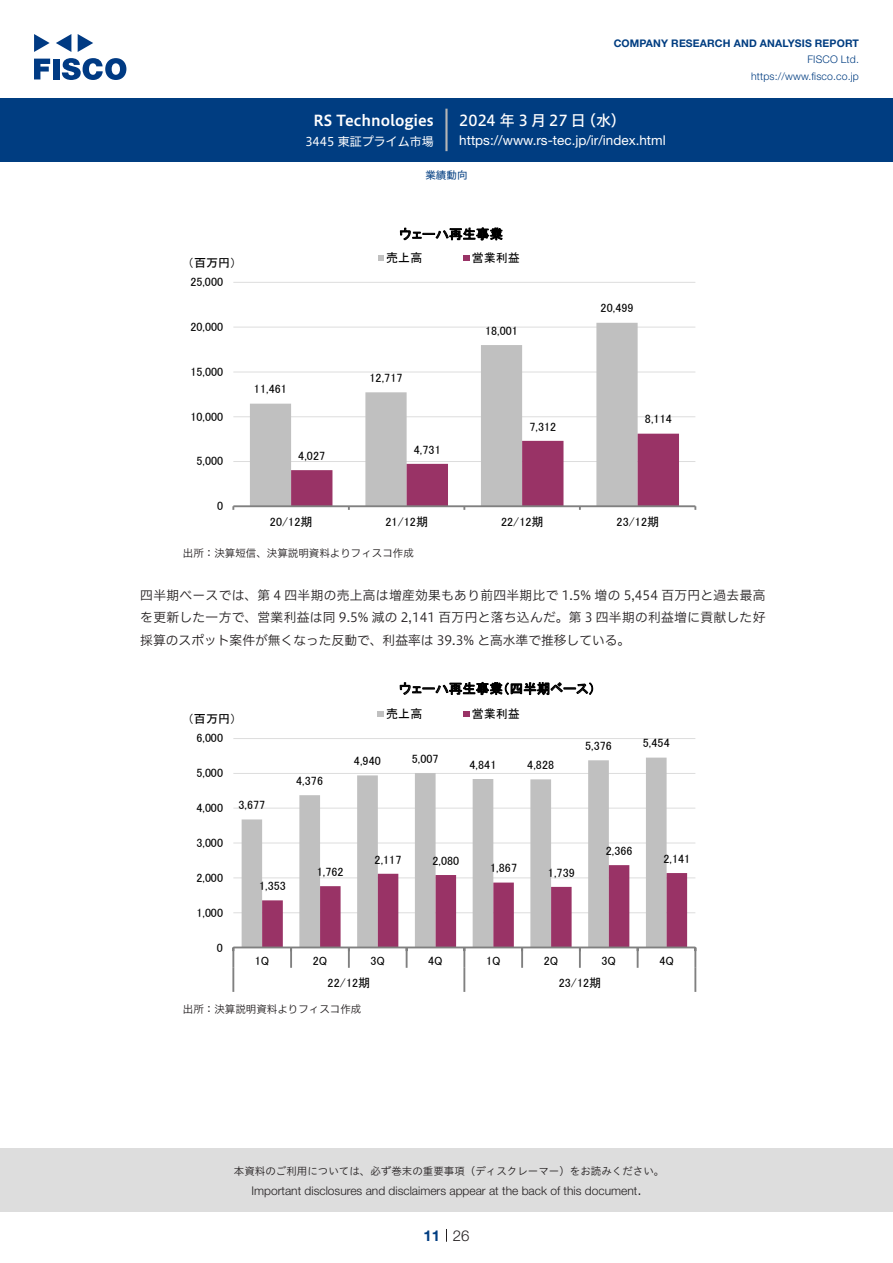
<style>
.page{position:relative;width:893px;height:1263px;background:#fff}
.page>*{position:absolute;margin:0;border:0;box-sizing:border-box;transform-origin:0 0}
.t1{font:15px "Hiragino UD Sans F Std N W6";color:#fff}
.t2{font:15px "Hiragino UD Sans F Std N W5";letter-spacing:.005em;color:#fff}
.t3{font:300 15px "Helvetica Neue LT Std";color:#231f20}
.t4{font:700 15px "Helvetica Neue LT Std";color:#003d81}
.t5{font:13.5px "Helvetica Neue LT Std";color:#fff}
.t6{font:13.5px "MS P Gothic";letter-spacing:.01em;color:#000}
.t7{font:12.75px/22.5px "Hiragino UD Sans F Std N W3";color:#231f20;text-align:justify}
.t8{font:12.15px "MS P Gothic";letter-spacing:.005em;color:#000}
.t9{font:12px "MS P Gothic";letter-spacing:.005em;color:#000}
.t10{font:300 12px "Helvetica Neue LT Std";color:#231f20}
.t11{font:12px "Hiragino UD Sans F Std N W4";color:#fff}
.t12{font:10.5px "Hiragino UD Sans Std W3";color:#231f20}
.t13{font:10.5px "Hiragino UD Sans F Std N W3";color:#231f20}
.t14{font:700 10.5px "Helvetica Neue LT Std";letter-spacing:.015em;color:#003d81}
.t15{font:300 10.5px/16.5px "Helvetica Neue LT Std";letter-spacing:.015em;color:#003d81;text-align:right}
.t16{font:10.5px "Hiragino UD Sans F Std N W4";color:#003d81}
</style>
<div class="page">
<div style="left:0;top:1148px;width:893px;height:64px;background:#ddd"></div>
<svg style="left:34px;top:59px;width:16px;height:20px"></svg>
<div style="left:53px;top:59px;width:6px;height:20px;background:#003a83"></div>
<svg style="left:62px;top:58px;width:64px;height:22px"></svg>
<svg style="left:34px;top:34px;width:16px;height:18px"></svg>
<svg style="left:78px;top:34px;width:15px;height:18px"></svg>
<svg style="left:56px;top:34px;width:15px;height:18px"></svg>
<div style="left:0;top:98px;width:893px;height:64px;background:#003d81"></div>
<hr style="left:445px;top:109px;width:3px;height:42px;background:#b5b5b6">
<svg style="left:446px;top:1229px;width:1px;height:13px"></svg>
<hr style="left:233px;top:461px;width:462px;height:1px;background:#ddd">
<hr style="left:233px;top:416px;width:462px;height:1px;background:#ddd">
<hr style="left:233px;top:372px;width:462px;height:1px;background:#ddd">
<hr style="left:233px;top:327px;width:462px;height:1px;background:#ddd">
<hr style="left:233px;top:282px;width:462px;height:1px;background:#ddd">
<svg style="left:250px;top:323px;width:388px;height:182px"></svg>
<hr style="left:233px;top:505px;width:462px;height:2px;background:#808080">
<svg style="left:291px;top:434px;width:388px;height:76px"></svg>
<svg style="left:378px;top:255px;width:6px;height:6px"></svg>
<svg style="left:463px;top:255px;width:6px;height:6px"></svg>
<hr style="left:233px;top:912px;width:462px;height:1px;background:#ddd">
<hr style="left:233px;top:877px;width:462px;height:1px;background:#ddd">
<hr style="left:233px;top:843px;width:462px;height:1px;background:#ddd">
<hr style="left:233px;top:808px;width:462px;height:1px;background:#ddd">
<hr style="left:233px;top:773px;width:462px;height:1px;background:#ddd">
<hr style="left:233px;top:738px;width:462px;height:1px;background:#ddd">
<svg style="left:242px;top:758px;width:425px;height:188px"></svg>
<hr style="left:233px;top:946px;width:462px;height:2px;background:#808080">
<hr style="left:232px;top:947px;width:2px;height:21px;background:#808080">
<hr style="left:290px;top:947px;width:2px;height:21px;background:#808080">
<hr style="left:348px;top:947px;width:2px;height:21px;background:#808080">
<hr style="left:406px;top:947px;width:2px;height:21px;background:#808080">
<hr style="left:463px;top:947px;width:2px;height:21px;background:#808080">
<hr style="left:521px;top:947px;width:2px;height:21px;background:#808080">
<hr style="left:579px;top:947px;width:2px;height:21px;background:#808080">
<svg style="left:262px;top:865px;width:425px;height:86px"></svg>
<hr style="left:637px;top:947px;width:2px;height:21px;background:#808080">
<hr style="left:694px;top:947px;width:2px;height:21px;background:#808080">
<hr style="left:232px;top:968px;width:2px;height:24px;background:#808080">
<hr style="left:463px;top:968px;width:2px;height:24px;background:#808080">
<hr style="left:694px;top:968px;width:2px;height:24px;background:#808080">
<svg style="left:378px;top:711px;width:6px;height:6px"></svg>
<svg style="left:463px;top:711px;width:6px;height:6px"></svg>
<p class="t1" style="left:313px;top:109px;width:122px">RS Technologies</p>
<p class="t11" style="left:305px;top:132px;width:130px">3445 東証プライム市場</p>
<p class="t14" style="left:614px;top:37px;width:247px">COMPANY RESEARCH AND ANALYSIS REPORT</p>
<p class="t15" style="left:751px;top:51px;width:109px">FISCO Ltd. https://www.fisco.co j p.</p>
<p class="t2" style="left:581px;top:109px;width:46px">（水(</p>
<p class="t2" style="left:459px;top:109px;width:128px">2024 年 3月27 日</p>
<p class="t5" style="left:459px;top:132px;width:208px">https://www.rs-tec j p. /i r/ index.html</p>
<p class="t9" style="left:188px;top:257px;width:50px">（百万円(</p>
<p class="t8" style="left:191px;top:276px;width:34px">25,000</p>
<p class="t9" style="left:191px;top:321px;width:34px">20,000</p>
<p class="t9" style="left:191px;top:366px;width:34px">15,000</p>
<p class="t9" style="left:191px;top:410px;width:34px">10,000</p>
<p class="t9" style="left:197px;top:455px;width:28px">5,000</p>
<p class="t9" style="left:217px;top:500px;width:8px">0</p>
<p class="t9" style="left:254px;top:383px;width:34px">11,461</p>
<p class="t9" style="left:298px;top:450px;width:28px">4,027</p>
<p class="t9" style="left:270px;top:515px;width:44px">20/12期</p>
<p class="t16" style="left:425px;top:167px;width:43px">業績動向</p>
<p class="t6" style="left:399px;top:227px;width:105px">ウェーハ再生事業</p>
<p class="t9" style="left:472px;top:252px;width:50px">営業利益</p>
<p class="t9" style="left:386px;top:252px;width:38px">売上高</p>
<p class="t9" style="left:369px;top:372px;width:34px">12,717</p>
<p class="t9" style="left:414px;top:443px;width:28px">4,731</p>
<p class="t9" style="left:385px;top:515px;width:44px">21/12期</p>
<p class="t9" style="left:485px;top:324px;width:34px">18,001</p>
<p class="t9" style="left:529px;top:420px;width:28px">7,312</p>
<p class="t9" style="left:501px;top:515px;width:44px">22/12期</p>
<p class="t9" style="left:601px;top:302px;width:34px">20,499</p>
<p class="t8" style="left:645px;top:413px;width:28px">8,114</p>
<p class="t9" style="left:617px;top:515px;width:44px">23/12期</p>
<p class="t13" style="left:183px;top:545px;width:232px">出所：決算短信、決算説明資料よりフィスコ作成</p>
<p class="t7" style="left:140px;top:583px;width:627px">四半期ベースでは、第 4 四半期の売上高は増産効果もあり前四半期比で 1.5% 増の 5,454 百万円と過去最高を更新した一方で、営業利益は同 9.5% 減の 2,141 百万円と落ち込んだ。第 3 四半期の利益増に貢献した好採算のスポット案件が無くなった反動で、利益率は 39.3% と高水準で推移している。</p>
<p class="t9" style="left:188px;top:713px;width:50px">（百万円(</p>
<p class="t9" style="left:197px;top:732px;width:28px">6,000</p>
<p class="t9" style="left:197px;top:767px;width:28px">5,000</p>
<p class="t9" style="left:197px;top:802px;width:28px">4,000</p>
<p class="t9" style="left:197px;top:837px;width:28px">3,000</p>
<p class="t9" style="left:197px;top:871px;width:28px">2,000</p>
<p class="t9" style="left:197px;top:906px;width:28px">1,000</p>
<p class="t9" style="left:217px;top:941px;width:8px">0</p>
<p class="t9" style="left:238px;top:799px;width:28px">3,677</p>
<p class="t9" style="left:259px;top:880px;width:28px">1,353</p>
<p class="t9" style="left:255px;top:955px;width:16px">Q1</p>
<p class="t9" style="left:296px;top:774px;width:28px">4,376</p>
<p class="t6" style="left:399px;top:682px;width:198px">ウェーハ再生事業（四半期ベース(</p>
<p class="t9" style="left:472px;top:708px;width:50px">営業利益</p>
<p class="t9" style="left:386px;top:708px;width:38px">売上高</p>
<p class="t9" style="left:354px;top:755px;width:28px">4,940</p>
<p class="t9" style="left:412px;top:752px;width:28px">5,007</p>
<p class="t9" style="left:469px;top:758px;width:28px">4,841</p>
<p class="t9" style="left:527px;top:759px;width:28px">4,828</p>
<p class="t9" style="left:585px;top:740px;width:28px">5,376</p>
<p class="t9" style="left:643px;top:737px;width:28px">5,454</p>
<p class="t9" style="left:606px;top:844px;width:28px">2,366</p>
<p class="t9" style="left:375px;top:853px;width:28px">2,117</p>
<p class="t9" style="left:663px;top:852px;width:28px">2,141</p>
<p class="t9" style="left:432px;top:854px;width:28px">2,080</p>
<p class="t8" style="left:490px;top:862px;width:28px">1,867</p>
<p class="t9" style="left:317px;top:866px;width:28px">1,762</p>
<p class="t8" style="left:548px;top:866px;width:28px">1,739</p>
<p class="t9" style="left:313px;top:955px;width:16px">Q2</p>
<p class="t9" style="left:371px;top:955px;width:16px">Q3</p>
<p class="t9" style="left:428px;top:955px;width:16px">Q4</p>
<p class="t9" style="left:486px;top:955px;width:16px">Q1</p>
<p class="t9" style="left:544px;top:955px;width:16px">Q2</p>
<p class="t9" style="left:602px;top:955px;width:16px">Q3</p>
<p class="t9" style="left:659px;top:955px;width:16px">Q4</p>
<p class="t9" style="left:328px;top:977px;width:44px">22/12期</p>
<p class="t9" style="left:559px;top:977px;width:44px">23/12期</p>
<p class="t13" style="left:183px;top:1001px;width:180px">出所：決算説明資料よりフィスコ作成</p>
<p class="t12" style="left:234px;top:1163px;width:432px">本資料のご利用については、必ず巻末の重要事項（ディスクレーマー）をお読みください。</p>
<p class="t3" style="left:637px;top:1180px;width:6px">.</p>
<p class="t10" style="left:251px;top:1183px;width:387px">Important disclosures and disclaimers appear at the back of this document</p>
<p class="t4" style="left:423px;top:1226px;width:18px">11</p>
<p class="t3" style="left:453px;top:1226px;width:18px">26</p>
</div>
